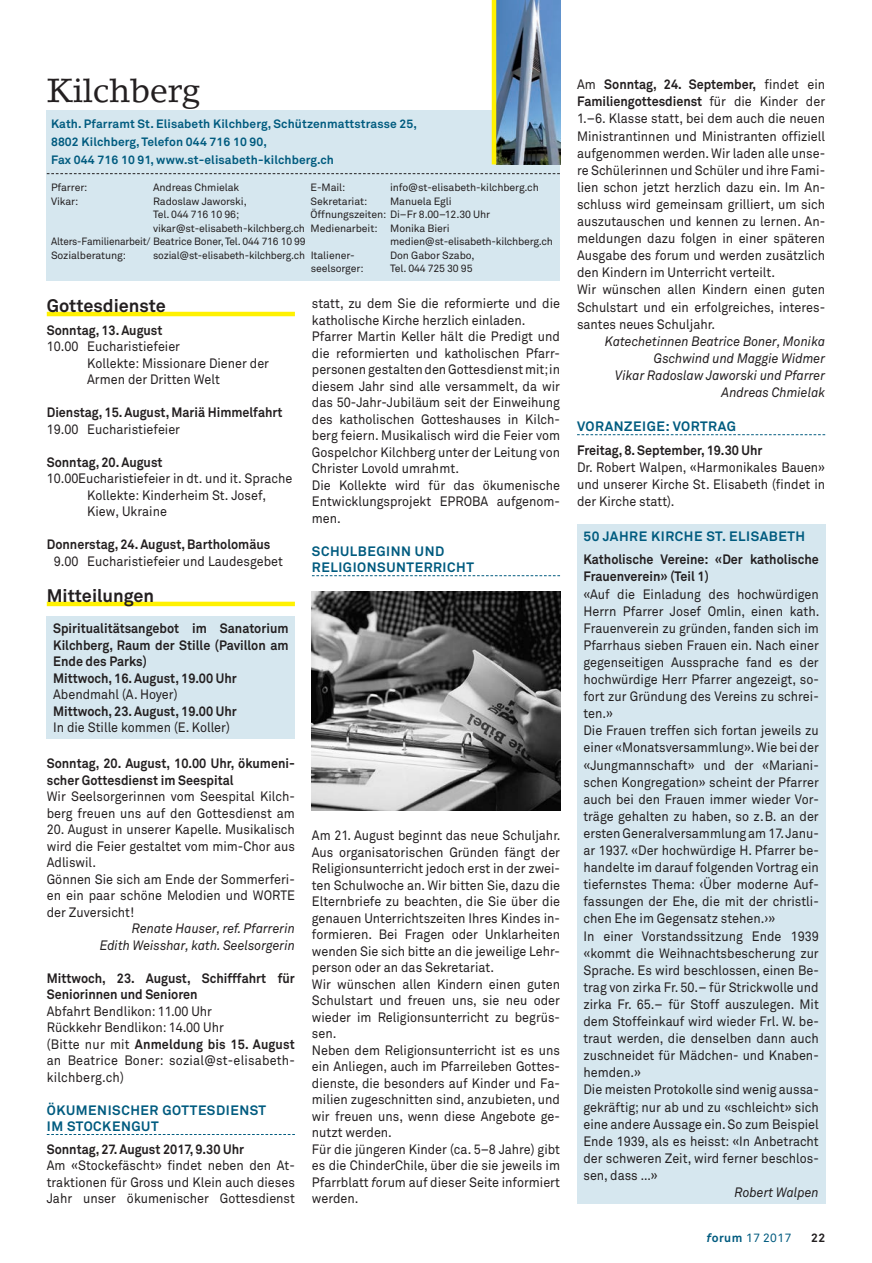
<style>
.page{position:relative;width:872px;height:1263px;background:#fff}
.page>*{position:absolute;margin:0;border:0;box-sizing:border-box;transform-origin:0 0}
.t1{font:33px "Lino Letter";letter-spacing:-.01em;color:#231f20}
.t2{font:700 18px "Akkurat Pro";color:#231f20}
.t3{font:13.5px/16.5px "Akkurat Pro";color:#231f20;scale:.93 1}
.t4{font:700 13.5px/16.5px "Akkurat Pro";color:#231f20;scale:.93 1}
.t5{font:italic 13.5px/17.1px "Akkurat Pro";color:#231f20;text-align:right;scale:.93 1}
.t6{font:700 13.5px/16.5px "Akkurat Pro";letter-spacing:.04em;color:#005b7f}
.t7{font:700 12px/18px "Akkurat Pro";letter-spacing:.01em;color:#005b7f}
.t8{font:12px "Akkurat Pro";letter-spacing:.04em;color:#005b7f}
.t9{font:700 12px "Akkurat Pro";color:#231f20}
.t10{font:10.5px "Akkurat Pro";letter-spacing:-.01em;color:#231f20}
.t11{font:10.5px "Akkurat Pro";letter-spacing:-.01em;color:#231f20;scale:.95 1}
.s1{font-weight:700}
.s2{font-style:italic}
.s3{font-weight:700;font-style:italic}
</style>
<div class="page">
<hr style="left:47px;top:312px;width:248px;height:4px;background:#fff101">
<hr style="left:47px;top:602px;width:248px;height:4px;background:#fff101">
<svg style="left:312px;top:575px;width:248px;height:1px"></svg>
<svg style="left:577px;top:434px;width:248px;height:1px"></svg>
<div style="left:47px;top:111px;width:513px;height:170px;background:#d6e7ef"></div>
<img style="left:496px;top:0;width:64px;height:164px">
<hr style="left:492px;top:0;width:4px;height:164px;background:#fff101">
<svg style="left:47px;top:173px;width:513px;height:1px"></svg>
<div style="left:47px;top:616px;width:248px;height:123px;background:#d6e7ef"></div>
<svg style="left:47px;top:1134px;width:248px;height:1px"></svg>
<img style="left:312px;top:592px;width:248px;height:219px">
<div style="left:577px;top:524px;width:248px;height:679px;background:#d6e7ef"></div>
<h1 class="t1" style="left:47px;top:70px;width:155px">Kilchberg</h1>
<p class="t7" style="left:51px;top:115px;width:367px">Kath. Pfarramt St. Elisabeth Kilchberg, Schützenmattstrasse 25,<br>8802 Kilchberg, Telefon 044 716 10 90,<br>Fax 044 716 10 91, www.st-elisabeth-kilchberg.ch</p>
<p class="t10" style="left:51px;top:181px;width:38px">Pfarrer:</p>
<p class="t10" style="left:153px;top:181px;width:88px">Andreas Chmielak</p>
<p class="t10" style="left:51px;top:195px;width:29px">Vikar:</p>
<p class="t10" style="left:153px;top:195px;width:95px">Radoslaw Jaworski,</p>
<p class="t10" style="left:153px;top:208px;width:88px">Tel. 044 716 10 96;</p>
<p class="t10" style="left:153px;top:222px;width:153px">vikar@st-elisabeth-kilchberg.ch</p>
<p class="t11" style="left:51px;top:235px;width:269px">Alters-Familienarbeit/ Beatrice Boner, Tel. 044 716 10 99</p>
<p class="t10" style="left:51px;top:249px;width:76px">Sozialberatung:</p>
<p class="t10" style="left:153px;top:249px;width:153px">sozial@st-elisabeth-kilchberg.ch</p>
<p class="t10" style="left:311px;top:181px;width:36px">E-Mail:</p>
<p class="t10" style="left:390px;top:181px;width:150px">info@st-elisabeth-kilchberg.ch</p>
<p class="t10" style="left:311px;top:195px;width:58px">Sekretariat:</p>
<p class="t10" style="left:390px;top:195px;width:63px">Manuela Egli</p>
<p class="t10" style="left:311px;top:208px;width:181px">Öffnungszeiten: Di–Fr 8.00–12.30 Uhr</p>
<p class="t10" style="left:311px;top:222px;width:140px">Medienarbeit: Monika Bieri</p>
<p class="t10" style="left:390px;top:235px;width:164px">medien@st-elisabeth-kilchberg.ch</p>
<p class="t10" style="left:311px;top:249px;width:46px">Italiener-</p>
<p class="t10" style="left:390px;top:249px;width:86px">Don Gabor Szabo,</p>
<p class="t10" style="left:311px;top:262px;width:54px">seelsorger:</p>
<p class="t10" style="left:390px;top:262px;width:84px">Tel. 044 725 30 95</p>
<h2 class="t2" style="left:47px;top:294px;width:121px">Gottesdienste</h2>
<p class="t4" style="left:47px;top:322px;width:126px">Sonntag, 13. August</p>
<p class="t3" style="left:87px;top:339px;width:197px;text-indent:-40px">10.00 Eucharistiefeier<br>Kollekte: Missionare Diener der<br>Armen der Dritten Welt</p>
<p class="t4" style="left:47px;top:404px;width:255px">Dienstag, 15. August, Mariä Himmelfahrt</p>
<p class="t3" style="left:47px;top:421px;width:145px">19.00 Eucharistiefeier</p>
<p class="t4" style="left:47px;top:454px;width:126px">Sonntag, 20. August</p>
<p class="t3" style="left:87px;top:471px;width:222px;text-indent:-40px">10.00Eucharistiefeier in dt. und it. Sprache<br>Kollekte: Kinderheim St. Josef,<br>Kiew, Ukraine</p>
<p class="t4" style="left:47px;top:536px;width:242px">Donnerstag, 24. August, Bartholomäus</p>
<p class="t3" style="left:54px;top:553px;width:248px">9.00 Eucharistiefeier und Laudesgebet</p>
<h2 class="t2" style="left:47px;top:584px;width:109px">Mitteilungen</h2>
<p class="t4" style="left:53px;top:621px;width:255px">Spiritualitätsangebot im Sanatorium<br>Kilchberg, Raum der Stille (Pavillon am<br>Ende des Parks)<br>Mittwoch, 16. August, 19.00 Uhr</p>
<p class="t3" style="left:53px;top:687px;width:135px">Abendmahl (A. Hoyer)</p>
<p class="t4" style="left:53px;top:703px;width:199px">Mittwoch, 23. August, 19.00 Uhr</p>
<p class="t3" style="left:53px;top:720px;width:191px">In die Stille kommen (E. Koller)</p>
<p class="t4" style="left:47px;top:755px;width:268px">Sonntag, 20. August, 10.00 Uhr, ökumeni&shy;scher Gottesdienst im Seespital</p>
<p class="t3" style="left:47px;top:788px;width:268px">Wir Seelsorgerinnen vom Seespital Kilch&shy;berg freuen uns auf den Gottesdienst am</p>
<p class="t3" style="left:47px;top:821px;width:268px">20. August in unserer Kapelle. Musikalisch wird die Feier gestaltet vom mim-Chor aus<br>Adliswil.<br>Gönnen Sie sich am Ende der Sommerferi&shy;en ein paar schöne Melodien und WORTE der Zuversicht!</p>
<p class="t5" style="left:100px;top:920px;width:211px;line-height:16.5px">Renate Hauser, ref. Pfarrerin<br>Edith Weisshar, kath. Seelsorgerin</p>
<p class="t4" style="left:47px;top:970px;width:268px">Mittwoch, 23. August, Schifffahrt für<br>Seniorinnen und Senioren</p>
<p class="t3" style="left:47px;top:1003px;width:268px">Abfahrt Bendlikon: 11.00 Uhr<br>Rückkehr Bendlikon: 14.00 Uhr<br>(Bitte nur mit <span class="s1">Anmeldung bis 15. August </span>an Beatrice Boner: sozial@st-elisabeth&shy;kilchberg.ch)</p>
<p class="t6" style="left:47px;top:1102px;width:221px">ÖKUMENISCHER GOTTESDIENST<br>IM STOCKENGUT</p>
<p class="t4" style="left:47px;top:1141px;width:214px">Sonntag, 27. August 2017, 9.30 Uhr</p>
<p class="t3" style="left:47px;top:1158px;width:268px;text-align:justify">Am «Stockefäscht» findet neben den At&shy;traktionen für Gross und Klein auch dieses Jahr unser ökumenischer Gottesdienst</p>
<p class="t3" style="left:312px;top:296px;width:268px">statt, zu dem Sie die reformierte und die katholische Kirche herzlich einladen.<br>Pfarrer Martin Keller hält die Predigt und die reformierten und katholischen Pfarr&shy;personen gestalten den Gottesdienst mit; in diesem Jahr sind alle versammelt, da wir das 50-Jahr-Jubiläum seit der Einweihung des katholischen Gotteshauses in Kilch&shy;berg feiern. Musikalisch wird die Feier vom Gospelchor Kilchberg unter der Leitung von Christer Lovold umrahmt.<br>Die Kollekte wird für das ökumenische Entwicklungsprojekt EPROBA aufgenom&shy;men.</p>
<p class="t6" style="left:312px;top:543px;width:163px">SCHULBEGINN UND<br>RELIGIONSUNTERRICHT</p>
<p class="t3" style="left:312px;top:828px;width:269px">Am 21. August beginnt das neue Schuljahr.<br>Aus organisatorischen Gründen fängt der Religionsunterricht jedoch erst in der zwei&shy;ten Schulwoche an. Wir bitten Sie, dazu die Elternbriefe zu beachten, die Sie über die genauen Unterrichtszeiten Ihres Kindes in&shy;formieren. Bei Fragen oder Unklarheiten wenden Sie sich bitte an die jeweilige Lehr&shy;person oder an das Sekretariat.<br>Wir wünschen allen Kindern einen guten Schulstart und freuen uns, sie neu oder wieder im Religionsunterricht zu begrüs&shy;sen.<br>Neben dem Religionsunterricht ist es uns ein Anliegen, auch im Pfarreileben Gottes&shy;dienste, die besonders auf Kinder und Fa&shy;milien zugeschnitten sind, anzubieten, und wir freuen uns, wenn diese Angebote ge&shy;nutzt werden.<br>Für die jüngeren Kinder (ca. 5–8 Jahre) gibt es die ChinderChile, über die sie jeweils im Pfarrblatt <span class="s2">f</span>orum auf dieser Seite informiert werden.</p>
<p class="t3" style="left:577px;top:76px;width:268px;line-height:17.1px">Am <span class="s1">Sonntag, 24. September,</span> findet ein <span class="s1">Familiengottesdienst</span> für die Kinder der 1.–6. Klasse statt, bei dem auch die neuen Ministrantinnen und Ministranten offiziell aufgenommen werden. Wir laden alle unse&shy;re Schülerinnen und Schüler und ihre Fami&shy;lien schon jetzt herzlich dazu ein. Im An&shy;schluss wird gemeinsam grilliert, um sich auszutauschen und kennen zu lernen. An&shy;meldungen dazu folgen in einer späteren Ausgabe des <span class="s2">f</span>orum und werden zusätzlich den Kindern im Unterricht verteilt.<br>Wir wünschen allen Kindern einen guten Schulstart und ein erfolgreiches, interes&shy;santes neues Schuljahr.</p>
<p class="t5" style="left:604px;top:333px;width:238px">Katechetinnen Beatrice Boner, Monika<br>Gschwind und Maggie Widmer<br>Vikar Radoslaw Jaworski und Pfarrer<br>Andreas Chmielak</p>
<p class="t6" style="left:577px;top:418px;width:160px">VORANZEIGE: VORTRAG</p>
<p class="t4" style="left:577px;top:442px;width:201px">Freitag, 8. September, 19.30 Uhr</p>
<p class="t3" style="left:577px;top:459px;width:268px;line-height:17.1px;text-align:justify">Dr. Robert Walpen, «Harmonikales Bauen» und unserer Kirche St. Elisabeth (findet in der Kirche statt).</p>
<p class="t6" style="left:583px;top:528px;width:223px">50 JAHRE KIRCHE ST. ELISABETH</p>
<p class="t4" style="left:583px;top:551px;width:254px;line-height:17.1px">Katholische Vereine: «Der katholische<br>Frauenverein» (Teil 1)</p>
<p class="t3" style="left:583px;top:586px;width:255px;line-height:17.1px">«Auf die Einladung des hochwürdigen Herrn Pfarrer Josef Omlin, einen kath.<br>Frauenverein zu gründen, fanden sich im Pfarrhaus sieben Frauen ein. Nach einer gegenseitigen Aussprache fand es der hochwürdige Herr Pfarrer angezeigt, so&shy;fort zur Gründung des Vereins zu schrei&shy;ten.»<br>Die Frauen treffen sich fortan jeweils zu einer «Monatsversammlung». Wie bei der «Jungmannschaft» und der «Mariani&shy;schen Kongregation» scheint der Pfarrer auch bei den Frauen immer wieder Vor&shy;träge gehalten zu haben, so z.B. an der ersten Generalversammlung am 17. Janu&shy;ar 1937. «Der hochwürdige H. Pfarrer be&shy;handelte im darauf folgenden Vortrag ein tiefernstes Thema: ‹Über moderne Auf&shy;fassungen der Ehe, die mit der christli&shy;chen Ehe im Gegensatz stehen.›»<br>In einer Vorstandssitzung Ende 1939 «kommt die Weihnachtsbescherung zur Sprache. Es wird beschlossen, einen Be&shy;trag von zirka Fr. 50.– für Strickwolle und zirka Fr. 65.– für Stoff auszulegen. Mit dem Stoffeinkauf wird wieder Frl. W. be&shy;traut werden, die denselben dann auch zuschneidet für Mädchen- und Knaben&shy;hemden.»<br>Die meisten Protokolle sind wenig aussa&shy;gekräftig; nur ab und zu «schleicht» sich eine andere Aussage ein. So zum Beispiel Ende 1939, als es heisst: «In Anbetracht der schweren Zeit, wird ferner beschlos&shy;sen, dass …»</p>
<p class="t5" style="left:734px;top:1184px;width:92px">Robert Walpen</p>
<p class="t8" style="left:707px;top:1231px;width:86px"><span class="s3">f</span><span class="s1">orum</span> 17 2017</p>
<p class="t9" style="left:811px;top:1231px;width:16px">22</p>
</div>
